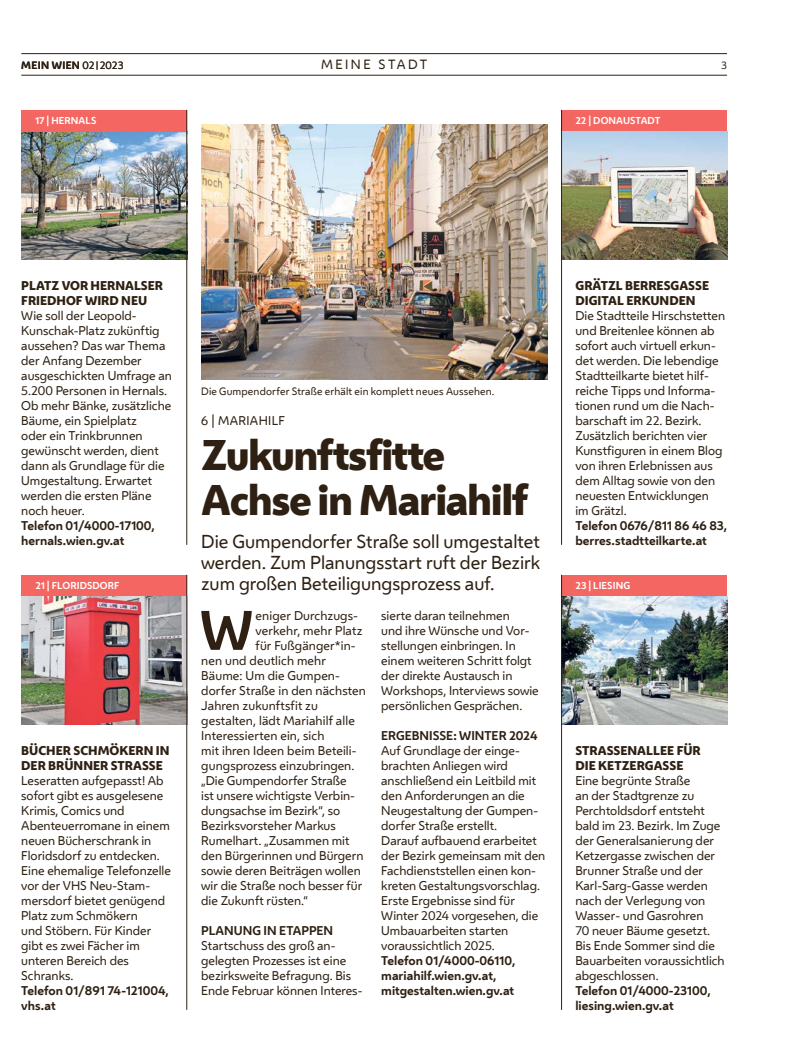
<style>
.page{position:relative;width:798px;height:1063px;background:#fff}
.page>*{position:absolute;margin:0;border:0;box-sizing:border-box;transform-origin:0 0}
.FT_FT_Initial3{font:700 51.88px "Wiener Melange";color:#2e2113}
.HL_Header_32pt{font:800 40px/45px "Wiener Melange";letter-spacing:-.035em;color:#2e2113}
.HL_Vorzeile_12pt{font:17.5px/21px "Wiener Melange";color:#2e2113;text-align:justify}
.t1{font:12.5px "Wiener Melange";color:#2e2113}
.Spalte_Infobox_Spalte_FT{font:11.88px/15px "Wiener Melange";color:#2e2113}
.FT_FT{font:11.88px/15px "Wiener Melange";color:#2e2113}
.FT_FT_Initial3-2{font:11.88px "Wiener Melange";letter-spacing:.01em;color:#2e2113}
.Spalte_Infobox_Spalte_Info{font:700 11.88px "Wiener Melange";color:#2e2113}
.Spalte_Infobox_Spalte_Header{font:800 11.88px/15px "Wiener Melange";color:#2e2113}
.FT_FT_Info_bold{font:700 11.88px "Wiener Melange";color:#2e2113}
.FT_Zwischentitel{font:700 11.88px "Wiener Melange";color:#2e2113}
.Spalte_Infobox_Spalte_FT-2{font:700 11.88px "Wiener Melange";color:#2e2113}
.HL_Vorzeile_9_5pt{font:11.88px "Wiener Melange";letter-spacing:.025em;color:#2e2113}
.FT_Bildunterschrift{font:10px "Wiener Melange";letter-spacing:.015em;color:#2e2113}
.t2{font:700 10px "Wiener Melange";letter-spacing:.035em;color:#2e2113}
.Spalte_Infobox_Spalte_Markerl{font:700 9.38px "Wiener Melange";letter-spacing:.01em;color:#fff}
.s1{font-weight:400}
.s2{font-weight:400;font-size:7.5px}
</style>
<div class="page">
<hr style="left:21px;top:75px;width:705px;height:1px;background:#2e2113">
<hr style="left:21px;top:53px;width:705px;height:1px;background:#2e2113">
<div style="left:561px;top:110px;width:165px;height:22px;background:#f46661"></div>
<div style="left:561px;top:575px;width:165px;height:22px;background:#f46661"></div>
<div style="left:21px;top:575px;width:166px;height:22px;background:#f46661"></div>
<img style="left:562px;top:132px;width:164px;height:128px">
<hr style="left:561px;top:110px;width:1px;height:435px;background:#2e2113">
<img style="left:562px;top:597px;width:164px;height:128px">
<hr style="left:561px;top:575px;width:1px;height:435px;background:#2e2113">
<img style="left:21px;top:597px;width:165px;height:128px">
<hr style="left:186px;top:575px;width:1px;height:435px;background:#2e2113">
<img style="left:21px;top:132px;width:165px;height:128px">
<img style="left:201px;top:125px;width:346px;height:255px">
<div style="left:21px;top:110px;width:165px;height:22px;background:#f46661"></div>
<hr style="left:186px;top:110px;width:1px;height:435px;background:#2e2113">
<p class="t2" style="left:21px;top:57px;width:104px">MEIN WIEN <span class="s1">02</span><span class="s2">|</span><span class="s1">2023</span></p>
<p class="t1" style="left:321px;top:55px;width:78px">Mei ne Stadt</p>
<p class="FT_Bildunterschrift" style="left:721px;top:58px;width:7px">3</p>
<p class="Spalte_Infobox_Spalte_Markerl" style="left:35px;top:113px;width:63px">17 | HERNALS</p>
<p class="Spalte_Infobox_Spalte_Markerl" style="left:575px;top:113px;width:86px">22 | DONAUSTADT</p>
<h1 class="Spalte_Infobox_Spalte_Header" style="left:575px;top:278px;width:135px">GRÄTZL BERRESGASSE<br>DIGITAL ERKUNDEN</h1>
<p class="Spalte_Infobox_Spalte_FT" style="left:575px;top:307px;width:151px">Die Stadtteile Hirschstetten und Breitenlee können ab sofort auch virtuell erkun&shy;det werden. Die lebendige<br>Stadtteilkarte bietet hilf&shy;reiche Tipps und Informa&shy;tionen rund um die Nach&shy;barschaft im 22. Bezirk.<br>Zusätzlich berichten vier<br>Kunstfiguren in einem Blog von ihren Erlebnissen aus dem Alltag sowie von den neuesten Entwicklungen im Grätzl.</p>
<p class="Spalte_Infobox_Spalte_FT-2" style="left:575px;top:515px;width:153px">Telefon 0676/811 86 46 83,</p>
<p class="Spalte_Infobox_Spalte_Info" style="left:575px;top:530px;width:133px">berres.stadtteilkarte.at</p>
<h1 class="Spalte_Infobox_Spalte_Header" style="left:21px;top:278px;width:143px">PLATZ VOR HERNALSER<br>FRIEDHOF WIRD NEU</h1>
<p class="Spalte_Infobox_Spalte_FT" style="left:21px;top:307px;width:152px">Wie soll der Leopold-<br>Kunschak-Platz zukünftig aussehen? Das war Thema der Anfang Dezember ausgeschickten Umfrage an<br>5.200 Personen in Hernals.<br>Ob mehr Bänke, zusätzliche<br>Bäume, ein Spielplatz<br>oder ein Trinkbrunnen gewünscht werden, dient dann als Grundlage für die<br>Umgestaltung. Erwartet werden die ersten Pläne noch heuer.</p>
<p class="Spalte_Infobox_Spalte_Info" style="left:21px;top:515px;width:135px">Telefon 01/4000-17100,</p>
<p class="Spalte_Infobox_Spalte_Info" style="left:21px;top:530px;width:105px">hernals.wien.gv.at</p>
<p class="FT_Bildunterschrift" style="left:201px;top:383px;width:294px">Die Gumpendorfer Straße erhält ein komplett neues Aussehen.</p>
<p class="HL_Vorzeile_9_5pt" style="left:201px;top:411px;width:85px">6 | MARIAHILF</p>
<h1 class="HL_Header_32pt" style="left:201px;top:432px;width:328px">Zukunftsfitte<br>Achse in Mariahilf</h1>
<p class="HL_Vorzeile_12pt" style="left:201px;top:530px;width:340px">Die Gumpendorfer Straße soll umgestaltet werden. Zum Planungsstart ruft der Bezirk zum großen Beteiligungsprozess auf.</p>
<p class="Spalte_Infobox_Spalte_Markerl" style="left:35px;top:578px;width:85px">21 | FLORIDSDORF</p>
<p class="Spalte_Infobox_Spalte_Markerl" style="left:575px;top:578px;width:56px">23 | LIESING</p>
<h1 class="Spalte_Infobox_Spalte_Header" style="left:21px;top:743px;width:150px">BÜCHER SCHMÖKERN IN<br>DER BRÜNNER STRASSE</h1>
<p class="Spalte_Infobox_Spalte_FT" style="left:21px;top:772px;width:151px">Leseratten aufgepasst! Ab sofort gibt es ausgelesene<br>Krimis, Comics und<br>Abenteuerromane in einem neuen Bücherschrank in<br>Floridsdorf zu entdecken.<br>Eine ehemalige Telefonzelle vor der VHS Neu-Stam&shy;mersdorf bietet genügend<br>Platz zum Schmökern<br>und Stöbern. Für Kinder gibt es zwei Fächer im unteren Bereich des<br>Schranks.</p>
<p class="Spalte_Infobox_Spalte_Info" style="left:21px;top:980px;width:149px">Telefon 01/891 74-121004,</p>
<p class="Spalte_Infobox_Spalte_Info" style="left:21px;top:995px;width:36px">vhs.at</p>
<p class="FT_FT_Initial3" style="left:200px;top:587px;width:54px">W</p>
<p class="FT_FT_Initial3-2" style="left:255px;top:606px;width:104px">eniger Durchzugs-</p>
<p class="FT_FT_Initial3-2" style="left:255px;top:621px;width:108px">verkehr, mehr Platz</p>
<p class="FT_FT_Initial3-2" style="left:255px;top:636px;width:101px">für Fußgänger*in-</p>
<p class="FT_FT_Initial3-2" style="left:201px;top:651px;width:126px">nen und deutlich mehr</p>
<p class="FT_FT_Initial3-2" style="left:201px;top:666px;width:140px">Bäume: Um die Gumpen-</p>
<p class="FT_FT_Initial3-2" style="left:201px;top:681px;width:166px">dorfer Straße in den nächsten</p>
<p class="FT_FT_Initial3-2" style="left:201px;top:696px;width:118px">Jahren zukunftsfit zu</p>
<p class="FT_FT_Initial3-2" style="left:201px;top:711px;width:155px">gestalten, lädt Mariahilf alle</p>
<p class="FT_FT_Initial3-2" style="left:201px;top:726px;width:125px">Interessierten ein, sich</p>
<p class="FT_FT_Initial3-2" style="left:201px;top:741px;width:157px">mit ihren Ideen beim Beteili-</p>
<p class="FT_FT_Initial3-2" style="left:201px;top:756px;width:154px">gungsprozess einzubringen.</p>
<p class="FT_FT" style="left:201px;top:772px;width:164px">„Die Gumpendorfer Straße<br>ist unsere wichtigste Verbin&shy;dungsachse im Bezirk“, so<br>Bezirksvorsteher Markus<br>Rumelhart. „Zusammen mit den Bürgerinnen und Bürgern sowie deren Beiträgen wollen wir die Straße noch besser für die Zukunft rüsten.“</p>
<p class="FT_Zwischentitel" style="left:201px;top:920px;width:133px">PLANUNG IN ETAPPEN</p>
<p class="FT_FT" style="left:201px;top:937px;width:163px">Startschuss des groß an&shy;gelegten Prozesses ist eine bezirksweite Befragung. Bis<br>Ende Februar können Interes-</p>
<p class="FT_FT" style="left:381px;top:607px;width:159px">sierte daran teilnehmen<br>und ihre Wünsche und Vor&shy;stellungen einbringen. In einem weiteren Schritt folgt der direkte Austausch in<br>Workshops, Interviews sowie persönlichen Gesprächen.</p>
<p class="FT_Zwischentitel" style="left:381px;top:725px;width:158px">ERGEBNISSE: WINTER 2024</p>
<p class="FT_FT" style="left:381px;top:742px;width:158px">Auf Grundlage der einge&shy;brachten Anliegen wird anschließend ein Leitbild mit den Anforderungen an die<br>Neugestaltung der Gumpen&shy;dorfer Straße erstellt.</p>
<p class="FT_FT" style="left:381px;top:832px;width:165px">Darauf aufbauend erarbeitet der Bezirk gemeinsam mit den<br>Fachdienststellen einen kon&shy;kreten Gestaltungsvorschlag.</p>
<p class="FT_FT" style="left:381px;top:892px;width:158px">Erste Ergebnisse sind für<br>Winter 2024 vorgesehen, die<br>Umbauarbeiten starten voraussichtlich 2025.</p>
<p class="FT_FT_Info_bold" style="left:381px;top:950px;width:136px">Telefon 01/4000-06110,</p>
<p class="FT_FT_Info_bold" style="left:381px;top:965px;width:117px">mariahilf.wien.gv.at,</p>
<p class="FT_FT_Info_bold" style="left:381px;top:980px;width:134px">mitgestalten.wien.gv.at</p>
<h1 class="Spalte_Infobox_Spalte_Header" style="left:575px;top:743px;width:127px">STRASSENALLEE FÜR<br>DIE KETZERGASSE</h1>
<p class="Spalte_Infobox_Spalte_FT" style="left:575px;top:772px;width:151px">Eine begrünte Straße<br>an der Stadtgrenze zu<br>Perchtoldsdorf entsteht bald im 23. Bezirk. Im Zuge der Generalsanierung der<br>Ketzergasse zwischen der<br>Brunner Straße und der<br>Karl-Sarg-Gasse werden nach der Verlegung von<br>Wasser- und Gasrohren<br>70 neuer Bäume gesetzt.<br>Bis Ende Sommer sind die<br>Bauarbeiten voraussichtlich abgeschlossen.</p>
<p class="Spalte_Infobox_Spalte_Info" style="left:575px;top:980px;width:137px">Telefon 01/4000-23100,</p>
<p class="Spalte_Infobox_Spalte_Info" style="left:575px;top:995px;width:100px">liesing.wien.gv.at</p>
</div>
